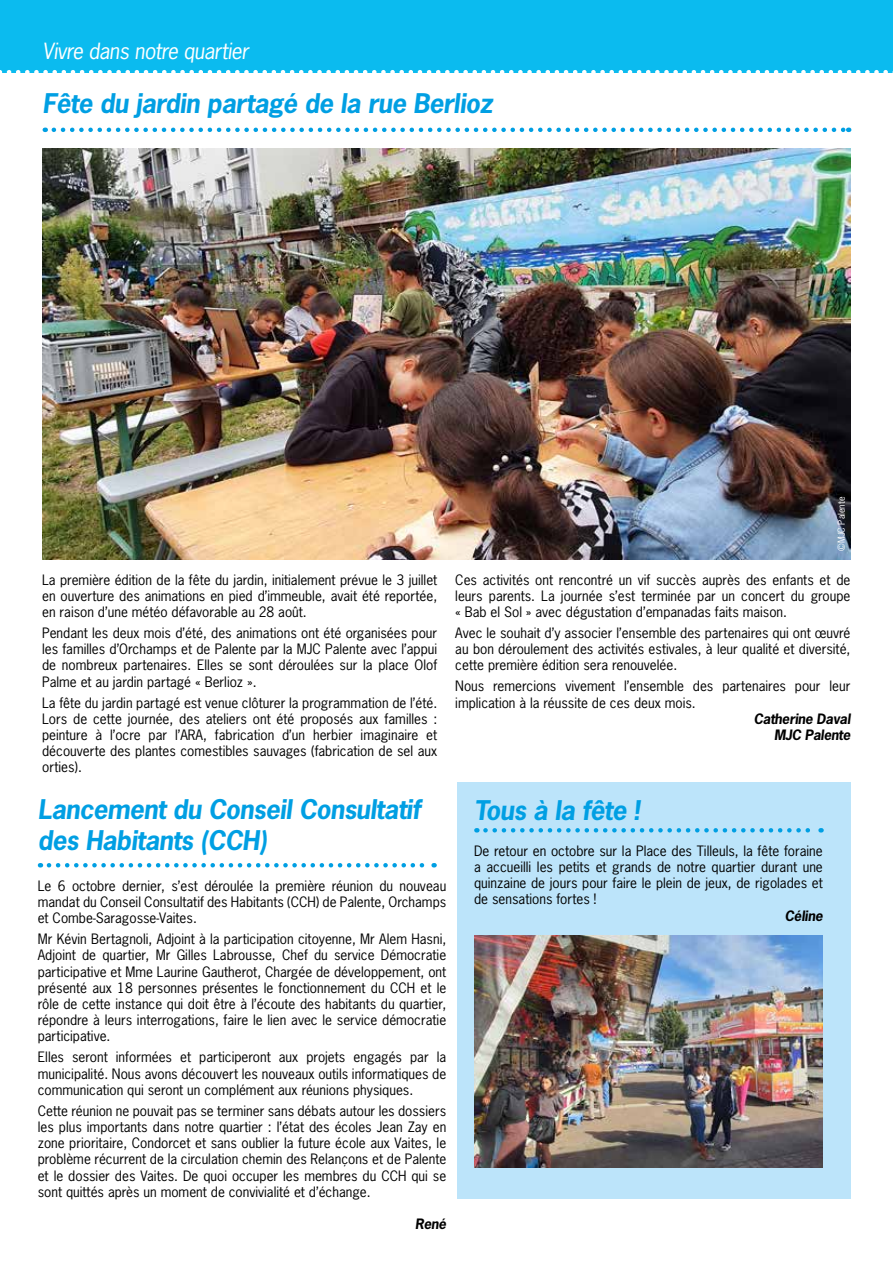
<style>
.page{position:relative;width:893px;height:1263px;background:#fff}
.page>*{position:absolute;margin:0;border:0;box-sizing:border-box;transform-origin:0 0}
.t1{font:italic 700 25.5px/30.6px "News Gothic Std";letter-spacing:-.02em;color:#009fe3}
.t2{font:italic 21px "News Gothic Std";letter-spacing:-.02em;color:#fff}
.t3{font:13.5px/16.2px "News Gothic Std";color:#000;text-align:justify}
.t4{font:italic 700 13.5px/16.2px "News Gothic Std";letter-spacing:-.02em;color:#000;text-align:right}
.t5{font:9px "News Gothic Std";color:#fff}
</style>
<div class="page">
<div style="left:457px;top:782px;width:393px;height:417px;background:#bce4fa"></div>
<div style="left:0;top:0;width:893px;height:72px;background:#0bbbef"></div>
<svg style="left:0;top:70px;width:893px;height:3px"></svg>
<svg style="left:54px;top:128px;width:795px;height:4px"></svg>
<svg style="left:49px;top:863px;width:386px;height:4px"></svg>
<img style="left:42px;top:149px;width:808px;height:410px">
<svg style="left:485px;top:828px;width:337px;height:4px"></svg>
<img style="left:475px;top:936px;width:348px;height:232px">
<h2 class="t2" style="left:43px;top:37px;width:208px">Vivre dans notre quartier</h2>
<h1 class="t1" style="left:43px;top:89px;width:452px">Fête du jardin partagé de la rue Berlioz</h1>
<p class="t5" style="left:836px;top:551px;width:55px;rotate:-90deg">©MJC Palente</p>
<p class="t3" style="left:42px;top:571px;width:397px">La première édition de la fête du jardin, initialement prévue le 3 juillet en ouverture des animations en pied d’immeuble, avait été reportée, en raison d’une météo défavorable au 28 août.</p>
<p class="t3" style="left:42px;top:625px;width:397px">Pendant les deux mois d’été, des animations ont été organisées pour les familles d’Orchamps et de Palente par la MJC Palente avec l’appui de nombreux partenaires. Elles se sont déroulées sur la place Olof Palme et au jardin partagé « Berlioz ».</p>
<p class="t3" style="left:42px;top:694px;width:397px">La fête du jardin partagé est venue clôturer la programmation de l’été.<br>Lors de cette journée, des ateliers ont été proposés aux familles : peinture à l’ocre par l’ARA, fabrication d’un herbier imaginaire et découverte des plantes comestibles sauvages (fabrication de sel aux orties).</p>
<p class="t3" style="left:455px;top:571px;width:397px">Ces activités ont rencontré un vif succès auprès des enfants et de leurs parents. La journée s’est terminée par un concert du groupe « Bab el Sol » avec dégustation d’empanadas faits maison.</p>
<p class="t3" style="left:455px;top:625px;width:397px">Avec le souhait d’y associer l’ensemble des partenaires qui ont œuvré au bon déroulement des activités estivales, à leur qualité et diversité, cette première édition sera renouvelée.</p>
<p class="t3" style="left:455px;top:678px;width:397px">Nous remercions vivement l’ensemble des partenaires pour leur implication à la réussite de ces deux mois.</p>
<p class="t4" style="left:754px;top:711px;width:98px">Catherine Daval<br>MJC Palente</p>
<h1 class="t1" style="left:38px;top:794px;width:384px">Lancement du Conseil Consultatif des Habitants (CCH)</h1>
<p class="t3" style="left:38px;top:877px;width:410px">Le 6 octobre dernier, s’est déroulée la première réunion du nouveau mandat du Conseil Consultatif des Habitants (CCH) de Palente, Orchamps et Combe-Saragosse-Vaites.</p>
<p class="t3" style="left:38px;top:931px;width:410px">Mr Kévin Bertagnoli, Adjoint à la participation citoyenne, Mr Alem Hasni, Adjoint de quartier, Mr Gilles Labrousse, Chef du service Démocratie participative et Mme Laurine Gautherot, Chargée de développement, ont présenté aux 18 personnes présentes le fonctionnement du CCH et le rôle de cette instance qui doit être à l’écoute des habitants du quartier, répondre à leurs interrogations, faire le lien avec le service démocratie participative.</p>
<p class="t3" style="left:38px;top:1049px;width:410px">Elles seront informées et participeront aux projets engagés par la municipalité. Nous avons découvert les nouveaux outils informatiques de communication qui seront un complément aux réunions physiques.</p>
<p class="t3" style="left:38px;top:1102px;width:410px">Cette réunion ne pouvait pas se terminer sans débats autour les dossiers les plus importants dans notre quartier : l’état des écoles Jean Zay en zone prioritaire, Condorcet et sans oublier la future école aux Vaites, le problème récurrent de la circulation chemin des Relançons et de Palente et le dossier des Vaites. De quoi occuper les membres du CCH qui se sont quittés après un moment de convivialité et d’échange.</p>
<p class="t4" style="left:415px;top:1216px;width:33px">René</p>
<h1 class="t1" style="left:474px;top:796px;width:167px">Tous à la fête !</h1>
<p class="t3" style="left:474px;top:842px;width:350px">De retour en octobre sur la Place des Tilleuls, la fête foraine a accueilli les petits et grands de notre quartier durant une quinzaine de jours pour faire le plein de jeux, de rigolades et de sensations fortes !</p>
<p class="t4" style="left:785px;top:907px;width:39px">Céline</p>
</div>
